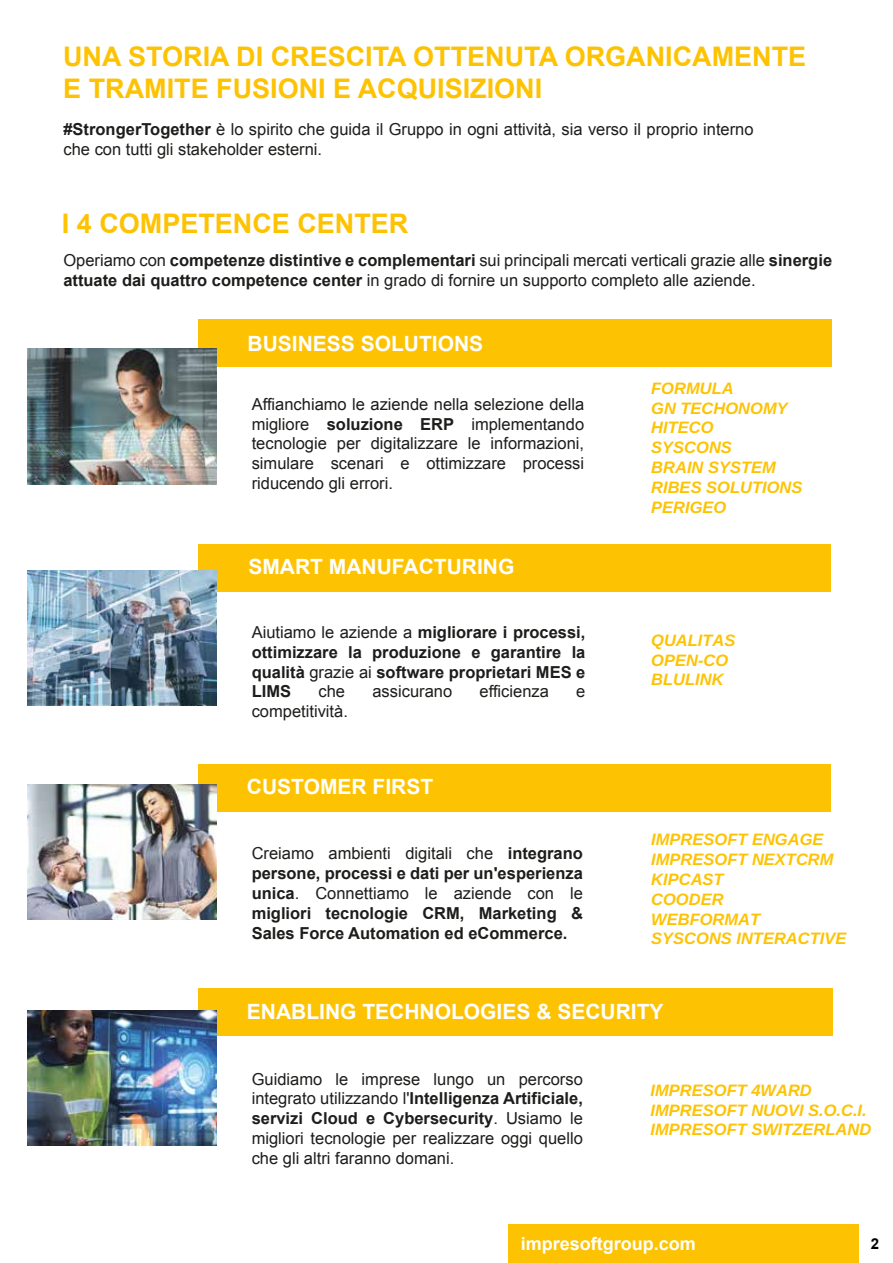
<style>
.page{position:relative;width:893px;height:1263px;background:#fff}
.page>*{position:absolute;margin:0;border:0;box-sizing:border-box;transform-origin:0 0}
.t1{font:700 27px/32.4px "Arial";color:#fdc303}
.t2{font:700 21px "Arial";color:#fff}
.t3{font:700 18px "Arial";color:#fff}
.t4{font:16.5px/19.8px "Arial";color:#1d1d1b}
.t5{font:700 16.5px/19.8px "Arial";color:#1d1d1b;text-align:justify}
.t6{font:italic 700 16.5px/19.8px "Arimo";color:#fdc303}
.t7{font:700 15px "Arial";color:#000}
.s1{font-weight:700}
.s2{font-weight:400}
</style>
<div class="page">
<div style="left:198px;top:988px;width:634px;height:48px;background:#fdc303"></div>
<div style="left:198px;top:765px;width:633px;height:47px;background:#fdc303"></div>
<div style="left:198px;top:544px;width:633px;height:48px;background:#fdc303"></div>
<div style="left:198px;top:319px;width:634px;height:48px;background:#fdc303"></div>
<img style="left:28px;top:1010px;width:189px;height:135px">
<img style="left:28px;top:784px;width:189px;height:135px">
<img style="left:28px;top:570px;width:189px;height:136px">
<div style="left:509px;top:1224px;width:350px;height:39px;background:#fdc303"></div>
<img style="left:28px;top:349px;width:189px;height:135px">
<h1 class="t1" style="left:63px;top:41px;width:744px">UNA STORIA DI CRESCITA OTTENUTA ORGANICAMENTE<br>E TRAMITE FUSIONI E ACQUISIZIONI</h1>
<p class="t4" style="left:63px;top:119px;width:692px"><span class="s1">#StrongerTogether</span> è lo spirito che guida il Gruppo in ogni attività, sia verso il proprio interno che con tutti gli stakeholder esterni.</p>
<h1 class="t1" style="left:62px;top:208px;width:348px">I 4 COMPETENCE CENTER</h1>
<p class="t4" style="left:63px;top:251px;width:770px">Operiamo con <span class="s1">competenze distintive e complementari</span> sui principali mercati verticali grazie alle <span class="s1">sinergie attuate dai quattro competence center</span> in grado di fornire un supporto completo alle aziende.</p>
<p class="t2" style="left:248px;top:329px;width:237px">BUSINESS SOLUTIONS</p>
<p class="t4" style="left:252px;top:394px;width:334px;text-align:justify">Affianchiamo le aziende nella selezione della migliore <span class="s1">soluzione ERP</span> implementando tecnologie per digitalizzare le informazioni, simulare scenari e ottimizzare processi riducendo gli errori.</p>
<p class="t2" style="left:248px;top:553px;width:267px">SMART MANUFACTURING</p>
<p class="t5" style="left:252px;top:623px;width:335px"><span class="s2">Aiutiamo le aziende a</span> migliorare i processi, ottimizzare la produzione e garantire la qualità <span class="s2">grazie ai</span> software proprietari MES e LIMS</p>
<p class="t4" style="left:318px;top:682px;width:28px">che</p>
<p class="t4" style="left:372px;top:682px;width:81px">assicurano</p>
<p class="t4" style="left:480px;top:682px;width:71px">efficienza</p>
<p class="t4" style="left:576px;top:682px;width:11px">e</p>
<p class="t4" style="left:252px;top:702px;width:98px">competitività.</p>
<p class="t2" style="left:247px;top:773px;width:188px">CUSTOMER FIRST</p>
<p class="t5" style="left:252px;top:844px;width:333px"><span class="s2">Creiamo ambienti digitali che</span> integrano persone, processi e dati per un'esperienza unica<span class="s2">. Connettiamo le aziende con le </span>migliori tecnologie CRM, Marketing &amp; Sales Force Automation ed eCommerce.</p>
<p class="t6" style="left:651px;top:378px;width:153px">FORMULA<br>GN TECHONOMY<br>HITECO<br>SYSCONS<br>BRAIN SYSTEM<br>RIBES SOLUTIONS<br>PERIGEO</p>
<p class="t6" style="left:651px;top:630px;width:86px">QUALITAS</p>
<p class="t6" style="left:651px;top:650px;width:78px">OPEN-CO<br>BLULINK</p>
<p class="t6" style="left:651px;top:830px;width:197px">IMPRESOFT ENGAGE<br>IMPRESOFT NEXTCRM<br>KIPCAST<br>COODER<br>WEBFORMAT<br>SYSCONS INTERACTIVE</p>
<p class="t2" style="left:247px;top:998px;width:418px">ENABLING TECHNOLOGIES &amp; SECURITY</p>
<p class="t4" style="left:252px;top:1069px;width:333px;text-align:justify">Guidiamo le imprese lungo un percorso integrato utilizzando l'<span class="s1">Intelligenza Artificiale, servizi Cloud e Cybersecurity</span>. Usiamo le migliori tecnologie per realizzare oggi quello che gli altri faranno domani.</p>
<p class="t6" style="left:651px;top:1080px;width:222px">IMPRESOFT 4WARD<br>IMPRESOFT NUOVI S.O.C.I.<br>IMPRESOFT SWITZERLAND</p>
<p class="t3" style="left:521px;top:1232px;width:177px">impresoftgroup.com</p>
<p class="t7" style="left:871px;top:1234px;width:10px">2</p>
</div>
